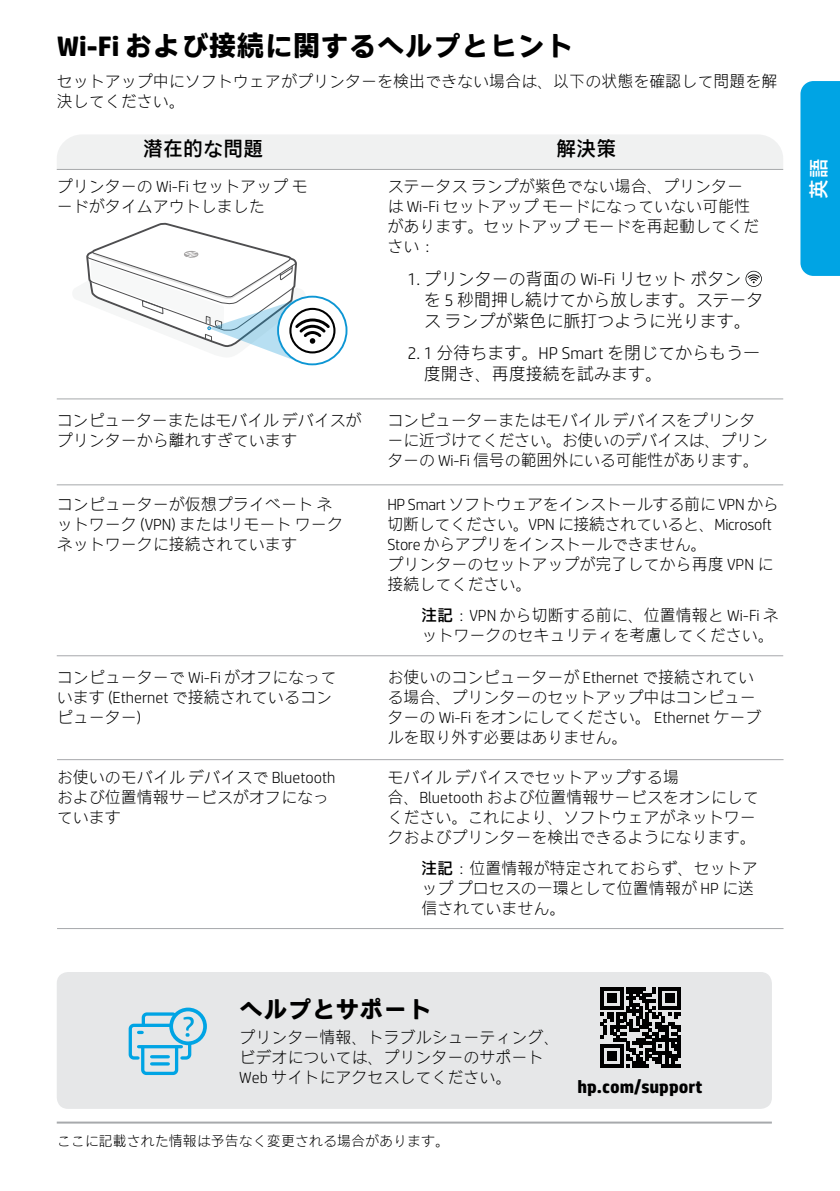
<style>
.page{position:relative;width:840px;height:1191px;background:#fff}
.page>*{position:absolute;margin:0;border:0;box-sizing:border-box;transform-origin:0 0}
.t1{font:700 28px "HP Simplified Jpan";color:#000}
.t2{font:700 24px "HP Simplified Jpan";color:#000}
.t3{font:20px "HP Simplified Jpan";color:#000}
.t4{font:20px "HP Simplified Jpan";color:#fff}
.t5{font:700 18px "HP Simplified Jpan";color:#000}
.t6{font:300 17px/21px "HP Simplified Jpan";color:#000}
.t7{font:300 16px/20px "HP Simplified Jpan";color:#000}
.t8{font:300 16px/20px "HP Simplified Jpan";letter-spacing:-.02em;color:#000}
.t9{font:300 14px "HP Simplified Jpan";color:#000}
.s1{font-weight:400}
</style>
<div class="page">
<div style="left:800px;top:81px;width:39px;height:195px;background:#00a4e4"></div>
<hr style="left:57px;top:759px;width:726px;height:1px;background:#a6a8ab">
<hr style="left:57px;top:928px;width:726px;height:1px;background:#a6a8ab">
<hr style="left:57px;top:655px;width:725px;height:1px;background:#a6a8ab">
<hr style="left:57px;top:484px;width:725px;height:1px;background:#a6a8ab">
<hr style="left:57px;top:398px;width:725px;height:1px;background:#a6a8ab">
<div style="left:57px;top:135px;width:725px;height:34px;background:#f0f1f1"></div>
<hr style="left:57px;top:169px;width:725px;height:1px;background:#a6a8ab">
<div style="left:277px;top:296px;width:70px;height:69px;border:2px solid #0d96d4;border-radius:50%"></div>
<svg style="left:86px;top:222px;width:249px;height:140px"></svg>
<div style="left:57px;top:972px;width:714px;height:136px;background:#e6e7e8;border-radius:11px"></div>
<svg style="left:600px;top:987px;width:80px;height:80px"></svg>
<div style="left:169px;top:1007px;width:38px;height:38px;border:4px solid #00a4e4;border-radius:50%"></div>
<svg style="left:128px;top:1010px;width:66px;height:65px"></svg>
<hr style="left:57px;top:1121px;width:714px;height:2px;background:#a7a9ac">
<svg style="left:745px;top:271px;width:16px;height:16px"></svg>
<h1 class="t1" style="left:57px;top:29px;width:517px">Wi-Fi および接続に関するヘルプとヒント</h1>
<p class="t7" style="left:57px;top:72px;width:721px">セットアップ中にソフトウェアがプリンターを検出できない場合は、以下の状態を確認して問題を解決してください。</p>
<p class="t3" style="left:143px;top:137px;width:121px">潜在的な問題</p>
<p class="t3" style="left:556px;top:137px;width:61px">解決策</p>
<p class="t7" style="left:57px;top:177px;width:252px">プリンターの Wi-Fi セットアップ モードがタイムアウトしました</p>
<p class="t7" style="left:387px;top:177px;width:373px">ステータス ランプが紫色でない場合、プリンターは Wi-Fi セットアップ モードになっていない可能性があります。セットアップ モードを再起動してください：</p>
<p class="t6" style="left:423px;top:268px;width:341px;text-indent:-16px">1. プリンターの背面の Wi-Fi リセット ボタン<br>を 5 秒間押し続けてから放します。ステータス ランプが紫色に脈打つように光ります。</p>
<p class="t6" style="left:423px;top:343px;width:338px;text-indent:-16px">2. 1 分待ちます。HP Smart を閉じてからもう一度開き、再度接続を試みます。</p>
<p class="t7" style="left:57px;top:410px;width:306px">コンピューターまたはモバイル デバイスがプリンターから離れすぎています</p>
<p class="t7" style="left:387px;top:410px;width:382px">コンピューターまたはモバイル デバイスをプリンターに近づけてください。お使いのデバイスは、プリンターの Wi-Fi 信号の範囲外にいる可能性があります。</p>
<p class="t7" style="left:57px;top:494px;width:287px">コンピューターが仮想プライベート ネットワーク (VPN) またはリモート ワークネットワークに接続されています</p>
<p class="t8" style="left:387px;top:494px;width:393px">HP Smart ソフトウェアをインストールする前に VPN から切断してください。VPN に接続されていると、Microsoft<br>Store からアプリをインストールできません。<br>プリンターのセットアップが完了してから再度 VPN に接続してください。</p>
<p class="t7" style="left:421px;top:605px;width:359px"><span class="s1">注記</span>：VPN から切断する前に、位置情報と Wi-Fi ネットワークのセキュリティを考慮してください。</p>
<p class="t7" style="left:57px;top:667px;width:281px">コンピューターで Wi-Fi がオフになっています (Ethernet で接続されているコンピューター)</p>
<p class="t7" style="left:387px;top:667px;width:375px">お使いのコンピューターが Ethernet で接続されている場合、プリンターのセットアップ中はコンピューターの Wi-Fi をオンにしてください。 Ethernet ケーブルを取り外す必要はありません。</p>
<p class="t7" style="left:57px;top:767px;width:280px">お使いのモバイル デバイスで Bluetoothおよび位置情報サービスがオフになっています</p>
<p class="t7" style="left:387px;top:767px;width:373px">モバイル デバイスでセットアップする場<br>合、Bluetooth および位置情報サービスをオンにしてください。これにより、ソフトウェアがネットワークおよびプリンターを検出できるようになります。</p>
<p class="t7" style="left:421px;top:859px;width:337px"><span class="s1">注記</span>：位置情報が特定されておらず、セットアップ プロセスの一環として位置情報が HP に送信されていません。</p>
<p class="t4" style="left:806px;top:198px;width:41px;rotate:-90deg">英語</p>
<h2 class="t2" style="left:239px;top:994px;width:193px">ヘルプとサポート</h2>
<p class="t7" style="left:239px;top:1028px;width:321px">プリンター情報、トラブルシューティング、ビデオについては、プリンターのサポート<br>Web サイトにアクセスしてください。</p>
<p class="t9" style="left:57px;top:1133px;width:394px">ここに記載された情報は予告なく変更される場合があります。</p>
<p class="t5" style="left:577px;top:1075px;width:126px">hp.com/support</p>
</div>
